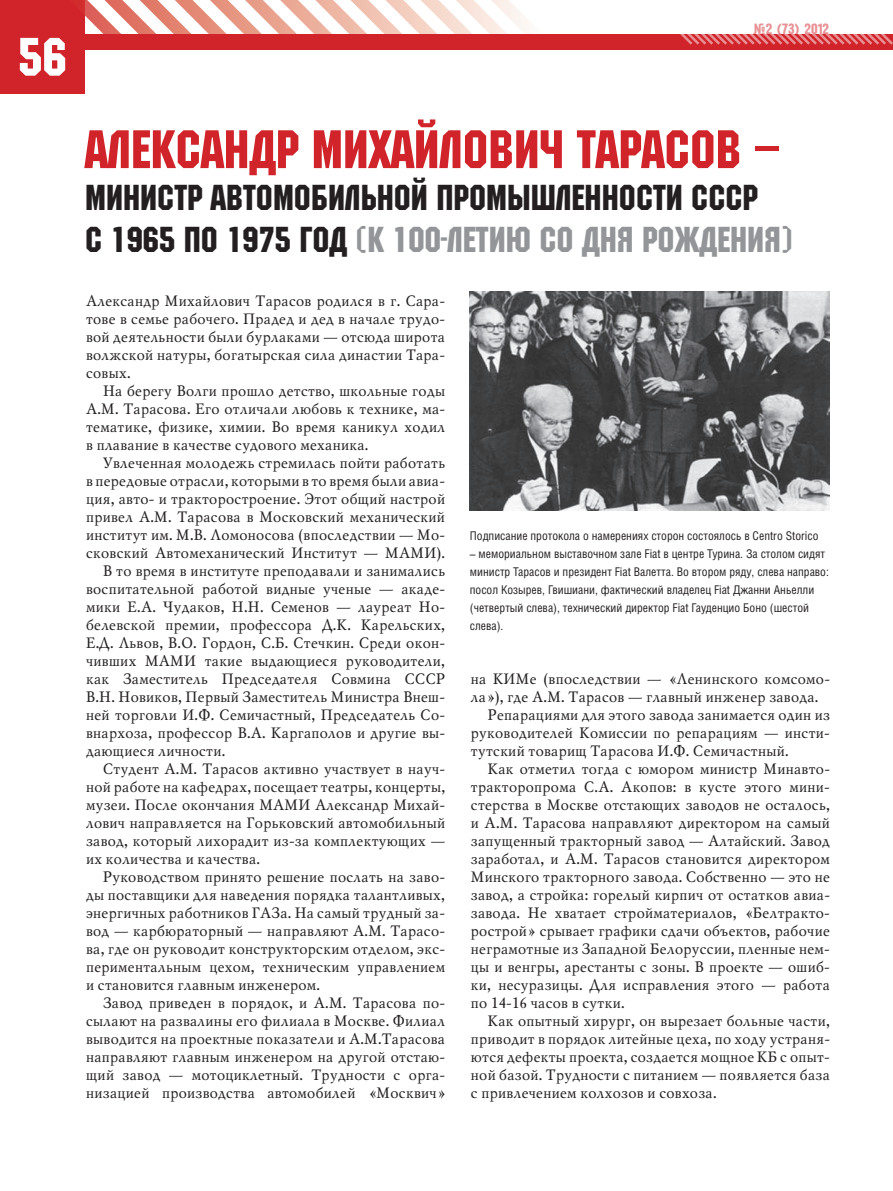
<style>
.page{position:relative;width:893px;height:1191px;background:#fff}
.page>*{position:absolute;margin:0;border:0;box-sizing:border-box;transform-origin:0 0}
.t1{font:54px "Machine C";color:#d1232a}
.t2{font:54px "Machine C";color:#fff}
.t3{font:36px/42px "Machine C";color:#231f20}
.t4{font:15px/18px "Mysl C";color:#231f20;text-align:justify}
.t5{font:15px "Pollock 1 C";color:#d1232a}
.t6{font:12px/18px "Helios Cond";color:#231f20}
.s1{color:#939598}
</style>
<div class="page">
<div style="left:0;top:0;width:85px;height:94px;background:#d1232a"></div>
<svg style="left:82px;top:0;width:445px;height:34px"></svg>
<div style="left:81px;top:34px;width:812px;height:16px;background:#d1232a"></div>
<svg style="left:680px;top:34px;width:213px;height:11px"></svg>
<img style="left:470px;top:292px;width:359px;height:218px">
<h1 class="t2" style="left:18px;top:25px;width:50px">56</h1>
<p class="t5" style="left:753px;top:21px;width:78px">№2 (73) 2012</p>
<h1 class="t1" style="left:85px;top:117px;width:697px">Александр Михайлович Тарасов –</h1>
<h2 class="t3" style="left:85px;top:175px;width:709px">Министр автомобильной промышленности СССР<br>с 1965 по 1975 год <span class="s1">(к 100-летию со Дня Рождения)</span></h2>
<p class="t4" style="left:85px;top:292px;width:361px">Александр Михайлович Тарасов родился в г. Сара&shy;тове в семье рабочего. Прадед и дед в начале трудо&shy;вой деятельности были бурлаками — отсюда широта волжской натуры, богатырская сила династии Тара&shy;совых.</p>
<p class="t4" style="left:85px;top:382px;width:361px;text-indent:17px">На берегу Волги прошло детство, школьные годы А.М. Тарасова. Его отличали любовь к технике, ма&shy;тематике, физике, химии. Во время каникул ходил в плавание в качестве судового механика.</p>
<p class="t4" style="left:102px;top:454px;width:344px">Увлеченная молодежь стремилась пойти работать</p>
<p class="t4" style="left:85px;top:472px;width:361px">в передовые отрасли, которыми в то время были авиа-</p>
<p class="t4" style="left:85px;top:490px;width:361px">ция, авто- и тракторостроение. Этот общий настрой</p>
<p class="t4" style="left:85px;top:508px;width:361px">привел А.М. Тарасова в Московский механический</p>
<p class="t4" style="left:85px;top:526px;width:361px">институт им. М.В. Ломоносова (впоследствии — Мо-</p>
<p class="t4" style="left:85px;top:544px;width:361px">сковский Автомеханический Институт — МАМИ).</p>
<p class="t4" style="left:102px;top:562px;width:344px">В то время в институте преподавали и занимались</p>
<p class="t4" style="left:85px;top:580px;width:361px">воспитательной работой видные ученые — акаде-</p>
<p class="t4" style="left:85px;top:598px;width:361px">мики Е.А. Чудаков, Н.Н. Семенов — лауреат Но-</p>
<p class="t4" style="left:85px;top:616px;width:361px">белевской премии, профессора Д.К. Карельских,</p>
<p class="t4" style="left:85px;top:634px;width:361px">Е.Д. Львов, В.О. Гордон, С.Б. Стечкин. Среди окон-</p>
<p class="t4" style="left:85px;top:652px;width:361px">чивших МАМИ такие выдающиеся руководители,</p>
<p class="t4" style="left:85px;top:670px;width:359px">как Заместитель Председателя Совмина СССР</p>
<p class="t4" style="left:85px;top:688px;width:361px">В.Н. Новиков, Первый Заместитель Министра Внеш-</p>
<p class="t4" style="left:85px;top:706px;width:361px">ней торговли И.Ф. Семичастный, Председатель Со-</p>
<p class="t4" style="left:85px;top:724px;width:361px">внархоза, профессор В.А. Каргаполов и другие вы-</p>
<p class="t4" style="left:85px;top:742px;width:141px">дающиеся личности.</p>
<p class="t4" style="left:102px;top:760px;width:344px">Студент А.М. Тарасов активно участвует в науч-</p>
<p class="t4" style="left:85px;top:778px;width:361px">ной работе на кафедрах, посещает театры, концерты,</p>
<p class="t4" style="left:85px;top:796px;width:361px">музеи. После окончания МАМИ Александр Михай-</p>
<p class="t4" style="left:85px;top:814px;width:361px">лович направляется на Горьковский автомобильный</p>
<p class="t4" style="left:85px;top:832px;width:361px">завод, который лихорадит из-за комплектующих —</p>
<p class="t4" style="left:85px;top:850px;width:176px">их количества и качества.</p>
<p class="t4" style="left:102px;top:868px;width:344px">Руководством принято решение послать на заво-</p>
<p class="t4" style="left:85px;top:886px;width:361px">ды поставщики для наведения порядка талантливых,</p>
<p class="t4" style="left:85px;top:904px;width:361px">энергичных работников ГАЗа. На самый трудный за-</p>
<p class="t4" style="left:85px;top:922px;width:361px">вод — карбюраторный — направляют А.М. Тарасо-</p>
<p class="t4" style="left:85px;top:940px;width:361px">ва, где он руководит конструкторским отделом, экс-</p>
<p class="t4" style="left:85px;top:958px;width:361px">периментальным цехом, техническим управлением</p>
<p class="t4" style="left:85px;top:976px;width:236px">и становится главным инженером.</p>
<p class="t4" style="left:102px;top:994px;width:344px">Завод приведен в порядок, и А.М. Тарасова по-</p>
<p class="t4" style="left:85px;top:1012px;width:361px">сылают на развалины его филиала в Москве. Филиал</p>
<p class="t4" style="left:85px;top:1030px;width:361px">выводится на проектные показатели и А.М.Тарасова</p>
<p class="t4" style="left:85px;top:1048px;width:361px">направляют главным инженером на другой отстаю-</p>
<p class="t4" style="left:85px;top:1066px;width:361px">щий завод — мотоциклетный. Трудности с орга-</p>
<p class="t4" style="left:85px;top:1084px;width:361px">низацией производства автомобилей «Москвич»</p>
<p class="t6" style="left:470px;top:527px;width:350px">Подписание протокола о намерениях сторон состоялось в Centro Storico</p>
<p class="t6" style="left:470px;top:545px;width:361px">– мемориальном выставочном зале Fiat в центре Турина. За столом сидят министр Тарасов и президент Fiat Валетта. Во втором ряду, слева направо: посол Козырев, Гвишиани, фактический владелец Fiat Джанни Аньелли (четвертый слева), технический директор Fiat Гауденцио Боно (шестой слева).</p>
<p class="t4" style="left:470px;top:670px;width:361px">на КИМе (впоследствии — «Ленинского комсомо-</p>
<p class="t4" style="left:470px;top:688px;width:349px">ла»), где А.М. Тарасов — главный инженер завода.</p>
<p class="t4" style="left:487px;top:706px;width:344px">Репарациями для этого завода занимается один из</p>
<p class="t4" style="left:470px;top:724px;width:361px">руководителей Комиссии по репарациям — инсти-</p>
<p class="t4" style="left:470px;top:742px;width:320px">тутский товарищ Тарасова И.Ф. Семичастный.</p>
<p class="t4" style="left:487px;top:760px;width:344px">Как отметил тогда с юмором министр Минавто-</p>
<p class="t4" style="left:470px;top:778px;width:361px">тракторопрома С.А. Акопов: в кусте этого мини-</p>
<p class="t4" style="left:470px;top:796px;width:361px">стерства в Москве отстающих заводов не осталось,</p>
<p class="t4" style="left:470px;top:814px;width:361px">и А.М. Тарасова направляют директором на самый</p>
<p class="t4" style="left:470px;top:832px;width:361px">запущенный тракторный завод — Алтайский. Завод</p>
<p class="t4" style="left:470px;top:850px;width:361px">заработал, и А.М. Тарасов становится директором</p>
<p class="t4" style="left:470px;top:868px;width:361px">Минского тракторного завода. Собственно — это не</p>
<p class="t4" style="left:470px;top:886px;width:361px">завод, а стройка: горелый кирпич от остатков авиа-</p>
<p class="t4" style="left:470px;top:904px;width:361px">завода. Не хватает стройматериалов, «Белтракто-</p>
<p class="t4" style="left:470px;top:922px;width:361px">рострой» срывает графики сдачи объектов, рабочие</p>
<p class="t4" style="left:470px;top:940px;width:361px">неграмотные из Западной Белоруссии, пленные нем-</p>
<p class="t4" style="left:470px;top:958px;width:361px">цы и венгры, арестанты с зоны. В проекте — ошиб-</p>
<p class="t4" style="left:470px;top:976px;width:361px">ки, несуразицы. Для исправления этого — работа</p>
<p class="t4" style="left:470px;top:994px;width:156px">по 14-16 часов в сутки.</p>
<p class="t4" style="left:487px;top:1012px;width:344px">Как опытный хирург, он вырезает больные части,</p>
<p class="t4" style="left:470px;top:1030px;width:361px">приводит в порядок литейные цеха, по ходу устраня-</p>
<p class="t4" style="left:470px;top:1048px;width:361px">ются дефекты проекта, создается мощное КБ с опыт-</p>
<p class="t4" style="left:470px;top:1066px;width:361px">ной базой. Трудности с питанием — появляется база</p>
<p class="t4" style="left:470px;top:1084px;width:247px">с привлечением колхозов и совхоза.</p>
</div>
